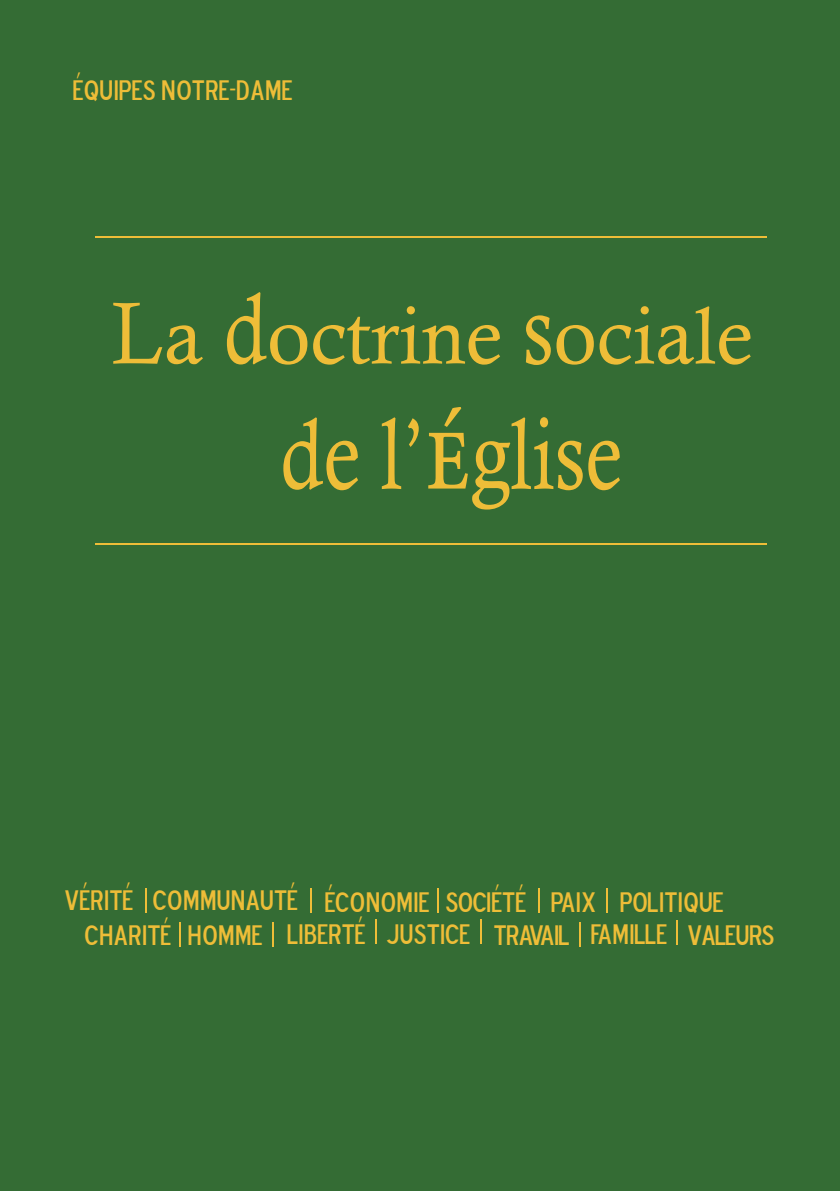
<style>
.page{position:relative;width:840px;height:1191px;background:#fff}
.page>*{position:absolute;margin:0;border:0;box-sizing:border-box;transform-origin:0 0}
.t1{font:100px "Calisto";color:#eebd38;scale:.8 1}
.t2{font:80px "Calisto";color:#eebd38}
.t3{font:28px "Blue Highway D Type";color:#eebd38}
.s1{font-size:88px}
.s2{font-size:100px}
.s3{font-family:"Minion Pro";font-size:120px}
</style>
<div class="page">
<div style="left:0;top:0;width:839px;height:1191px;background:#346c34"></div>
<hr style="left:96px;top:542px;width:670px;height:2px;background:#eebd38">
<hr style="left:96px;top:236px;width:670px;height:2px;background:#eebd38">
<svg style="left:145px;top:888px;width:1px;height:25px"></svg>
<svg style="left:310px;top:888px;width:1px;height:25px"></svg>
<svg style="left:437px;top:888px;width:1px;height:25px"></svg>
<hr style="left:538px;top:888px;width:2px;height:25px;background:#eebd38">
<svg style="left:606px;top:888px;width:1px;height:25px"></svg>
<hr style="left:578px;top:922px;width:2px;height:25px;background:#eebd38">
<hr style="left:479px;top:919px;width:2px;height:25px;background:#eebd38">
<hr style="left:375px;top:919px;width:2px;height:25px;background:#eebd38">
<hr style="left:272px;top:922px;width:2px;height:25px;background:#eebd38">
<svg style="left:179px;top:922px;width:1px;height:25px"></svg>
<hr style="left:675px;top:920px;width:2px;height:25px;background:#eebd38">
<p class="t3" style="left:72px;top:72px;width:221px">ÉQUIPES NOTRE-DAME</p>
<p class="t2" style="left:111px;top:290px;width:642px"><span class="s1">L</span>a <span class="s2">d</span>octrine <span class="s2">s</span>ociale</p>
<p class="t1" style="left:280px;top:396px;width:429px">de l’<span class="s3">É</span>glise</p>
<p class="t3" style="left:63px;top:882px;width:71px">VÉRITÉ</p>
<p class="t3" style="left:84px;top:917px;width:88px">CHARITÉ</p>
<p class="t3" style="left:287px;top:916px;width:79px">LIBERTÉ</p>
<p class="t3" style="left:385px;top:916px;width:85px">JUSTICE</p>
<p class="t3" style="left:493px;top:917px;width:77px">TRAVAIL</p>
<p class="t3" style="left:591px;top:916px;width:77px">FAMILLE</p>
<p class="t3" style="left:153px;top:882px;width:146px">COMMUNAUTÉ</p>
<p class="t3" style="left:324px;top:883px;width:106px">ÉCONOMIE</p>
<p class="t3" style="left:619px;top:883px;width:104px">POLITIQUE</p>
<p class="t3" style="left:186px;top:917px;width:77px">HOMME</p>
<p class="t3" style="left:445px;top:883px;width:81px">SOCIÉTÉ</p>
<p class="t3" style="left:550px;top:883px;width:46px">PAIX</p>
<p class="t3" style="left:686px;top:917px;width:89px">VALEURS</p>
</div>
